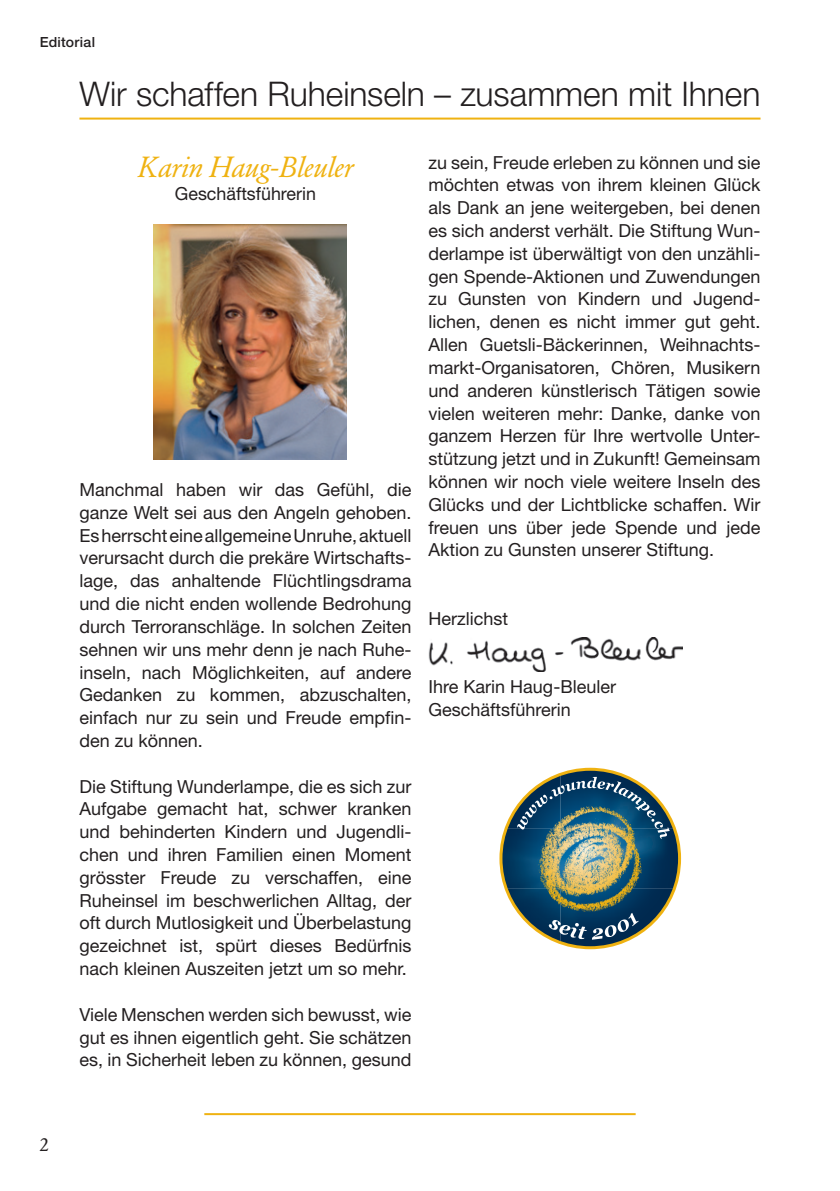
<style>
.page{position:relative;width:840px;height:1191px;background:#fff}
.page>*{position:absolute;margin:0;border:0;box-sizing:border-box;transform-origin:0 0}
.t1{font:300 34px "Helvetica Neue";letter-spacing:-.005em;color:#231f20}
.t2{font:28px "GA12 Italic Oldfigures";color:#efb211}
.t3{font:18px/22.8px "Helvetica Neue";color:#231f20;text-align:justify}
.t4{font:18px "GA12";color:#231f20}
.t5{font:500 14px "Helvetica Neue";letter-spacing:.02em;color:#231f20}
</style>
<div class="page">
<hr style="left:204px;top:1113px;width:431px;height:2px;background:#efb211">
<hr style="left:79px;top:118px;width:681px;height:2px;background:#efb211">
<img style="left:153px;top:225px;width:193px;height:235px">
<img style="left:505px;top:774px;width:55px;height:54px">
<img style="left:560px;top:771px;width:59px;height:6px">
<img style="left:619px;top:774px;width:55px;height:54px">
<img style="left:500px;top:828px;width:179px;height:60px">
<img style="left:505px;top:888px;width:55px;height:54px">
<img style="left:560px;top:888px;width:59px;height:59px">
<img style="left:619px;top:888px;width:55px;height:54px">
<svg style="left:548px;top:912px;width:90px;height:27px;background:#345875"></svg>
<img style="left:516px;top:777px;width:153px;height:62px">
<img style="left:428px;top:637px;width:253px;height:35px">
<p class="t5" style="left:40px;top:34px;width:57px">Editorial</p>
<h1 class="t1" style="left:79px;top:73px;width:682px">Wir schaffen Ruheinseln – zusammen mit Ihnen</h1>
<p class="t4" style="left:40px;top:1134px;width:11px">2</p>
<h2 class="t2" style="left:137px;top:150px;width:217px">Karin Haug-Bleuler</h2>
<p class="t3" style="left:175px;top:181px;width:142px">Geschäftsführerin</p>
<p class="t3" style="left:79px;top:478px;width:333px">Manchmal haben wir das Gefühl, die ganze Welt sei aus den Angeln gehoben.<br>Es herrscht eine allgemeine Unruhe, aktuell verursacht durch die prekäre Wirtschafts&shy;lage, das anhaltende Flüchtlingsdrama und die nicht enden wollende Bedrohung durch Terroranschläge. In solchen Zeiten sehnen wir uns mehr denn je nach Ruhe&shy;inseln, nach Möglichkeiten, auf andere Gedanken zu kommen, abzuschalten, einfach nur zu sein und Freude empfin&shy;den zu können.</p>
<p class="t3" style="left:79px;top:774px;width:333px">Die Stiftung Wunderlampe, die es sich zur Aufgabe gemacht hat, schwer kranken und behinderten Kindern und Jugendli&shy;chen und ihren Familien einen Moment grösster Freude zu verschaffen, eine Ruheinsel im beschwerlichen Alltag, der oft durch Mutlosigkeit und Überbelastung gezeichnet ist, spürt dieses Bedürfnis nach kleinen Auszeiten jetzt um so mehr.</p>
<p class="t3" style="left:79px;top:1002px;width:333px">Viele Menschen werden sich bewusst, wie gut es ihnen eigentlich geht. Sie schätzen es, in Sicherheit leben zu können, gesund</p>
<p class="t3" style="left:428px;top:150px;width:333px">zu sein, Freude erleben zu können und sie möchten etwas von ihrem kleinen Glück als Dank an jene weitergeben, bei denen es sich anderst verhält. Die Stiftung Wun&shy;derlampe ist überwältigt von den unzähli&shy;gen Spende-Aktionen und Zuwendungen zu Gunsten von Kindern und Jugend&shy;lichen, denen es nicht immer gut geht.<br>Allen Guetsli-Bäckerinnen, Weihnachts&shy;markt-Organisatoren, Chören, Musikern und anderen künstlerisch Tätigen sowie vielen weiteren mehr: Danke, danke von ganzem Herzen für Ihre wertvolle Unter&shy;stützung jetzt und in Zukunft! Gemeinsam können wir noch viele weitere Inseln des Glücks und der Lichtblicke schaffen. Wir freuen uns über jede Spende und jede Aktion zu Gunsten unserer Stiftung.</p>
<p class="t3" style="left:428px;top:607px;width:81px">Herzlichst</p>
<p class="t3" style="left:428px;top:675px;width:189px">Ihre Karin Haug-Bleuler<br>Geschäftsführerin</p>
</div>
